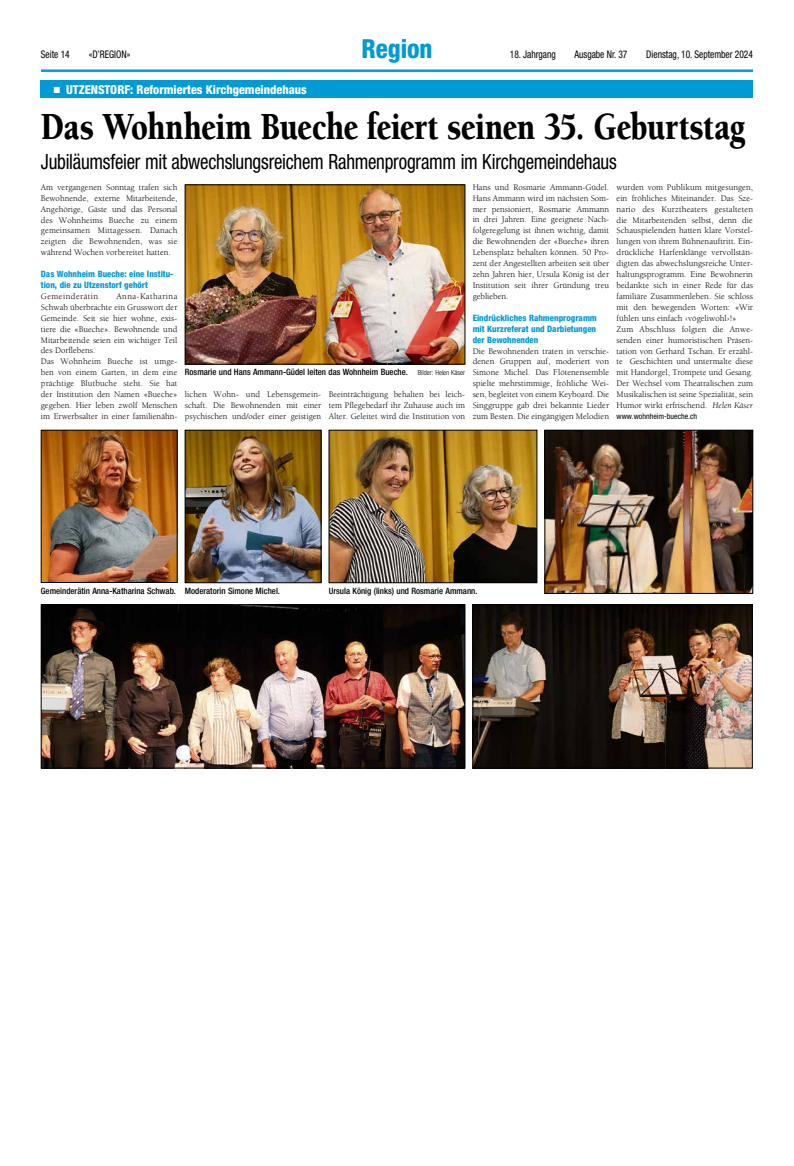
<style>
.page{position:relative;width:794px;height:1166px;background:#fff}
.page>*{position:absolute;margin:0;border:0;box-sizing:border-box;transform-origin:0 0}
.t1{font:900 39.38px "Berkeley";letter-spacing:-.005em;color:#000;scale:.8 1}
.t2{font:800 condensed 26.25px "Helvetica Neue";color:#009bd5;scale:.95 1}
.t3{font:condensed 21px "Helvetica Neue";letter-spacing:-.015em;color:#000;scale:.9 1}
.t4{font:800 condensed 12.25px "Helvetica Neue";color:#fff}
.t5{font:condensed 10.5px "Helvetica Neue";color:#000;scale:.9 1}
.t6{font:8.75px/10.9px "Berkeley";color:#000;text-align:justify}
.t7{font:500 condensed 8.75px "Helvetica Neue";color:#000}
.t8{font:800 condensed 8.75px/10.9px "Helvetica Neue";color:#009bd5}
.t9{font:8.75px "Berkeley";letter-spacing:.05em;color:#000}
.t10{font:condensed 7.88px "Helvetica Neue";color:#000}
.s1{font-family:"Mathematical Pi Six";font-weight:400;font-stretch:normal;font-size:8.75px}
.s2{font-style:italic}
.s3{font-weight:300;font-size:7px}
</style>
<div class="page">
<hr style="left:41px;top:69px;width:712px;height:3px;background:#009bd5">
<div style="left:41px;top:81px;width:712px;height:17px;background:#009bd5"></div>
<img style="left:187px;top:187px;width:276px;height:175px">
<img style="left:331px;top:432px;width:204px;height:149px">
<div style="left:329px;top:430px;width:208px;height:153px;border:1px solid #000"></div>
<img style="left:43px;top:606px;width:420px;height:160px">
<div style="left:41px;top:604px;width:424px;height:164px;border:1px solid #000"></div>
<img style="left:187px;top:432px;width:132px;height:149px">
<div style="left:185px;top:430px;width:136px;height:153px;border:1px solid #000"></div>
<img style="left:546px;top:432px;width:205px;height:160px">
<div style="left:544px;top:430px;width:209px;height:164px;border:1px solid #000"></div>
<img style="left:43px;top:432px;width:132px;height:149px">
<div style="left:41px;top:430px;width:136px;height:153px;border:1px solid #000"></div>
<img style="left:474px;top:606px;width:276px;height:160px">
<div style="left:472px;top:604px;width:280px;height:164px;border:1px solid #000"></div>
<p class="t5" style="left:41px;top:49px;width:34px">Seite 14</p>
<p class="t5" style="left:89px;top:49px;width:48px">«D’REGION»</p>
<h2 class="t2" style="left:361px;top:33px;width:76px">Region</h2>
<p class="t5" style="left:510px;top:49px;width:53px">18. Jahrgang</p>
<p class="t5" style="left:574px;top:49px;width:60px">Ausgabe Nr. 37</p>
<p class="t5" style="left:646px;top:49px;width:120px">Dienstag, 10. September 2024</p>
<h3 class="t4" style="left:53px;top:82px;width:255px"><span class="s1">j</span> UTZENSTORF: Reformiertes Kirchgemeindehaus</h3>
<h1 class="t1" style="left:41px;top:106px;width:881px">Das Wohnheim Bueche feiert seinen 35. Geburtstag</h1>
<h3 class="t3" style="left:41px;top:150px;width:641px">Jubiläumsfeier mit abwechslungsreichem Rahmenprogramm im Kirchgemeindehaus</h3>
<p class="t6" style="left:41px;top:182px;width:138px">Am vergangenen Sonntag trafen sich Bewohnende, externe Mitarbeitende, Angehörige, Gäste und das Personal des Wohnheims Bueche zu einem gemeinsamen Mittagessen. Danach zeigten die Bewohnenden, was sie während Wochen vorbereitet hatten.</p>
<p class="t8" style="left:41px;top:268px;width:134px">Das Wohnheim Bueche: eine Institu&shy;tion, die zu Utzenstorf gehört</p>
<p class="t9" style="left:41px;top:291px;width:59px">Gemeinderätin</p>
<p class="t6" style="left:473px;top:182px;width:138px">Hans und Rosmarie Ammann-Güdel.<br>Hans Ammann wird im nächsten Som&shy;mer pensioniert, Rosmarie Ammann in drei Jahren. Eine geeignete Nach&shy;folgeregelung ist ihnen wichtig, damit die Bewohnenden der «Bueche» ihren Lebensplatz behalten können. 50 Pro&shy;zent der Angestellten arbeiten seit über zehn Jahren hier, Ursula König ist der Institution seit ihrer Gründung treu geblieben.</p>
<p class="t8" style="left:473px;top:312px;width:126px;text-align:justify">Eindrückliches Rahmenprogramm mit Kurzreferat und Darbietungen der Bewohnenden</p>
<p class="t6" style="left:472px;top:345px;width:138px">Die Bewohnenden traten in verschie&shy;denen Gruppen auf, moderiert von Simone Michel. Das Flötenensemble spielte mehrstimmige, fröhliche Wei&shy;sen, begleitet von einem Keyboard. Die Singgruppe gab drei bekannte Lieder zum Besten. Die eingängigen Melodien</p>
<p class="t6" style="left:616px;top:182px;width:138px;text-align:left">wurden vom Publikum mitgesungen, ein fröhliches Miteinander. Das Sze&shy;nario des Kurztheaters gestalteten die Mitarbeitenden selbst, denn die Schauspielenden hatten klare Vorstel&shy;lungen von ihrem Bühnenauftritt. Ein&shy;drückliche Harfenklänge vervollstän&shy;digten das abwechslungsreiche Unter&shy;haltungsprogramm. Eine Bewohnerin bedankte sich in einer Rede für das familiäre Zusammenleben. Sie schloss mit den bewegenden Worten: «Wir fühlen uns einfach ‹vögeliwohl›!» Zum Abschluss folgten die Anwe&shy;senden einer humoristischen Präsen&shy;tation von Gerhard Tschan. Er erzähl&shy;te Geschichten und untermalte diese mit Handorgel, Trompete und Gesang.<br>Der Wechsel vom Theatralischen zum Musikalischen ist seine Spezialität, sein Humor wirkt erfrischend. <span class="s2">Helen Käser</span></p>
<p class="t10" style="left:616px;top:412px;width:82px">www.wohnheim-bueche.ch</p>
<p class="t6" style="left:41px;top:291px;width:138px;text-align:left;text-indent:76px">Anna-Katharina<br>Schwab überbrachte ein Grusswort der<br>Gemeinde. Seit sie hier wohne, exis&shy;tiere die «Bueche». Bewohnende und<br>Mitarbeitende seien ein wichtiger Teil des Dorflebens.<br>Das Wohnheim Bueche ist umge&shy;ben von einem Garten, in dem eine prächtige Blutbuche steht. Sie hat der Institution den Namen «Bueche» gegeben. Hier leben zwölf Menschen im Erwerbsalter in einer familienähn-</p>
<p class="t7" style="left:185px;top:367px;width:282px">Rosmarie und Hans Ammann-Güdel leiten das Wohnheim Bueche. <span class="s3">Bilder: Helen Käser</span></p>
<p class="t6" style="left:185px;top:389px;width:138px">lichen Wohn- und Lebensgemein&shy;schaft. Die Bewohnenden mit einer psychischen und/oder einer geistigen</p>
<p class="t6" style="left:329px;top:389px;width:138px">Beeinträchtigung behalten bei leich&shy;tem Pflegebedarf ihr Zuhause auch im Alter. Geleitet wird die Institution von</p>
<p class="t7" style="left:41px;top:585px;width:241px">Gemeinderätin Anna-Katharina Schwab. Moderatorin Simone Michel.</p>
<p class="t7" style="left:329px;top:585px;width:150px">Ursula König (links) und Rosmarie Ammann.</p>
</div>
